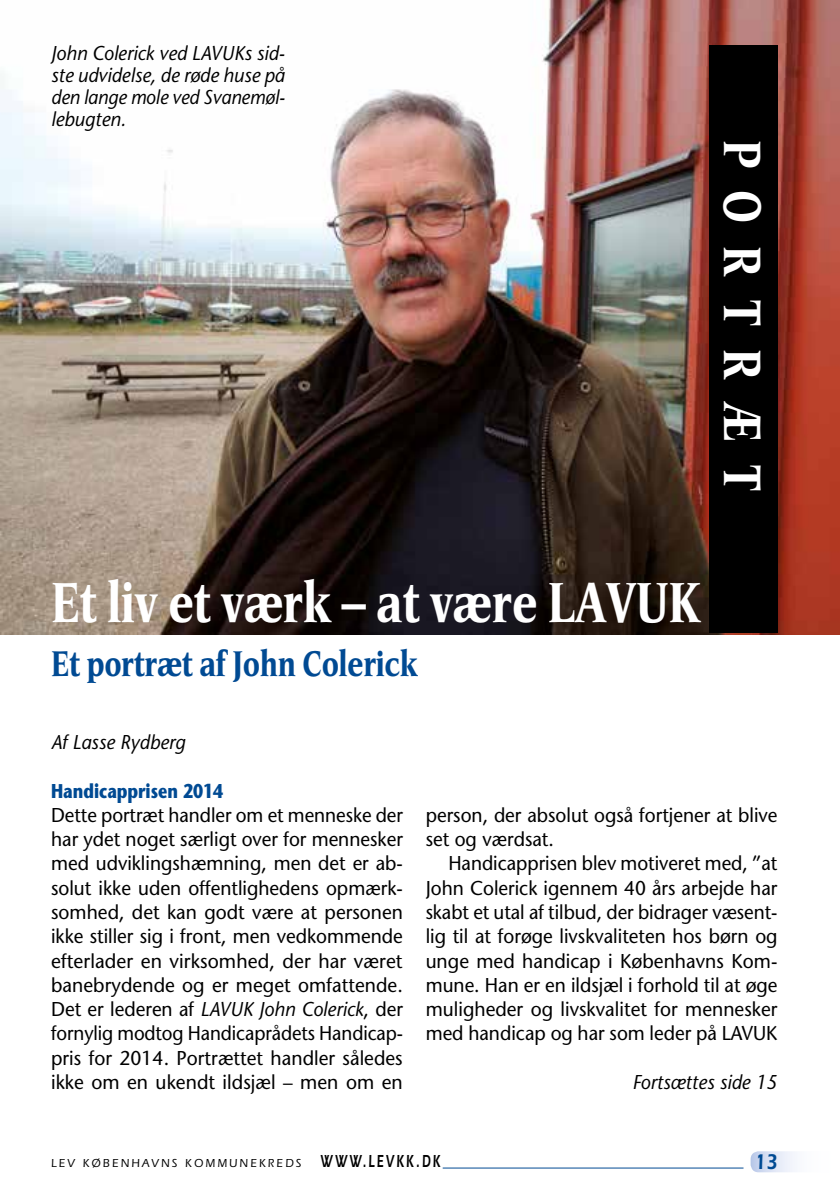
<style>
.page{position:relative;width:840px;height:1191px;background:#fff}
.page>*{position:absolute;margin:0;border:0;box-sizing:border-box;transform-origin:0 0}
.t1{font:700 60px "Esperanto";letter-spacing:-.01em;color:#fff;scale:.8 1}
.t2{font:700 56px "Esperanto";letter-spacing:.5em;color:#fff;scale:.8 1}
.t3{font:700 38px "Esperanto";letter-spacing:-.01em;color:#004a93;scale:.8 1}
.t4{font:600 22px "ITC Eras LT";color:#004a93;scale:.8 1}
.t5{font:20px/24.2px "Stone Sans LT";color:#000;text-align:justify;scale:.94 1}
.t6{font:italic 20px/22px "Stone Sans LT";color:#000;text-align:justify;scale:.95 1}
.t7{font:20px/24.2px "Stone Sans LT";color:#000;scale:.95 1}
.t8{font:700 20px "Stone Sans LT";color:#004a93;scale:.8 1}
.t9{font:500 12px "ITC Eras LT";letter-spacing:.2em;color:#000;scale:.95 1}
.s1{font-style:italic}
.s2{font-weight:600;font-size:18px}
</style>
<div class="page">
<svg style="left:750px;top:1151px;width:45px;height:21px"></svg>
<hr style="left:442px;top:1167px;width:301px;height:1px;background:#004a93">
<img style="left:0;top:0;width:839px;height:634px">
<div style="left:709px;top:45px;width:68px;height:588px;background:#000"></div>
<p class="t6" style="left:51px;top:42px;width:247px">John Colerick ved LAVUKs sid&shy;ste udvidelse, de røde huse på den lange mole ved Svanemøl&shy;lebugten.</p>
<h2 class="t2" style="left:773px;top:140px;width:442px;rotate:90deg">PORTRÆT</h2>
<h1 class="t1" style="left:51px;top:569px;width:814px">Et liv et værk – at være LAVUK</h1>
<h3 class="t3" style="left:51px;top:643px;width:460px">Et portræt af John Colerick</h3>
<p class="t6" style="left:51px;top:731px;width:143px">Af Lasse Rydberg</p>
<p class="t8" style="left:51px;top:778px;width:217px">Handicapprisen 2014</p>
<p class="t5" style="left:51px;top:803px;width:376px">Dette portræt handler om et menneske der har ydet noget særligt over for mennesker med udviklingshæmning, men det er ab&shy;solut ikke uden offentlighedens opmærk&shy;somhed, det kan godt være at personen ikke stiller sig i front, men vedkommende efterlader en virksomhed, der har været banebrydende og er meget omfattende.<br>Det er lederen af <span class="s1">LAVUK John Colerick</span>, der fornylig modtog Handicaprådets Handicap&shy;pris for 2014. Portrættet handler således ikke om en ukendt ildsjæl – men om en</p>
<p class="t7" style="left:425px;top:803px;width:371px">person, der absolut også fortjener at blive set og værdsat.</p>
<p class="t5" style="left:425px;top:851px;width:375px;text-indent:23px">Handicapprisen blev motiveret med, ”at John Colerick igennem 40 års arbejde har skabt et utal af tilbud, der bidrager væsent&shy;lig til at forøge livskvaliteten hos børn og unge med handicap i Københavns Kom&shy;mune. Han er en ildsjæl i forhold til at øge muligheder og livskvalitet for mennesker med handicap og har som leder på LAVUK</p>
<p class="t6" style="left:632px;top:1071px;width:154px">Fortsættes side 15</p>
<p class="t9" style="left:51px;top:1156px;width:411px">LEV KØBENHAVNS KOMMUNEKREDS <span class="s2">WWW.LEVKK.DK</span></p>
<p class="t4" style="left:754px;top:1148px;width:29px">13</p>
</div>
